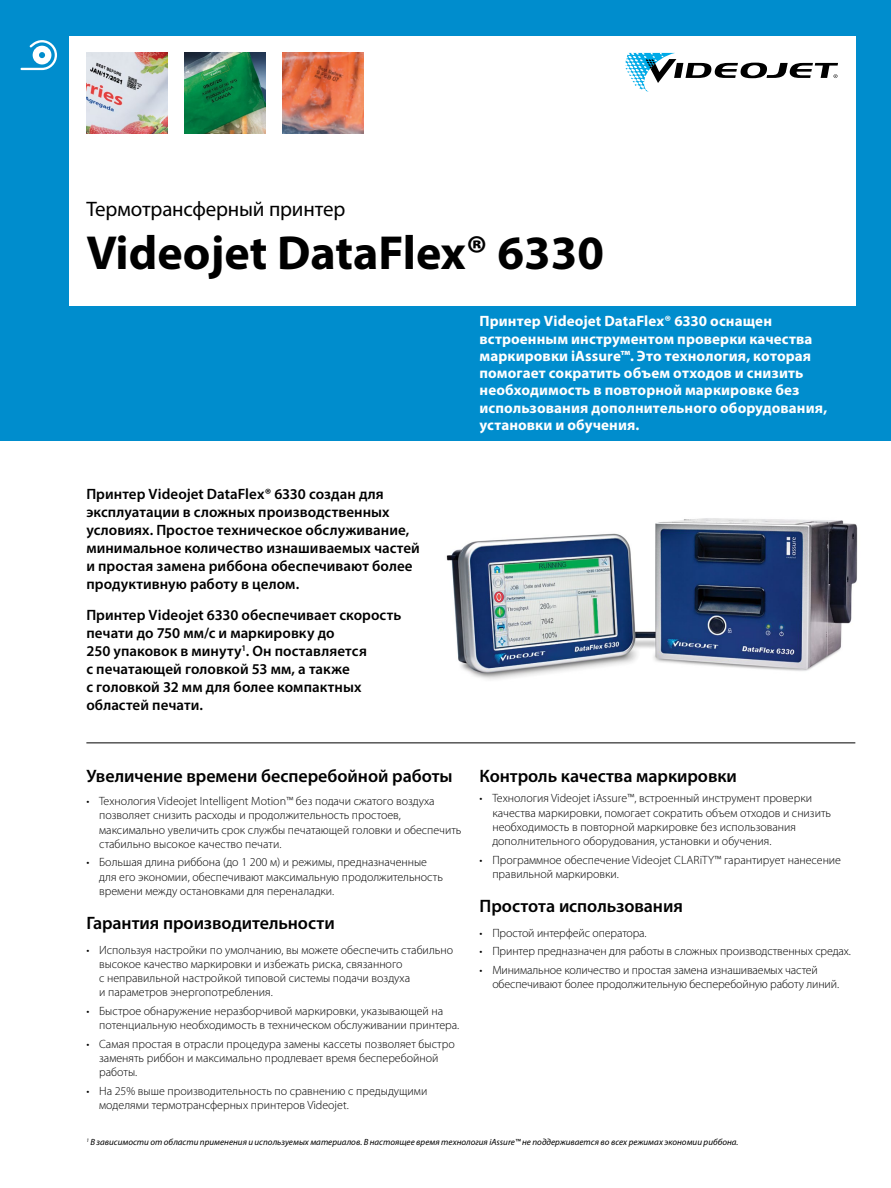
<style>
.page{position:relative;width:891px;height:1188px;background:#fff}
.page>*{position:absolute;margin:0;border:0;box-sizing:border-box;transform-origin:0 0}
.t1{font:700 48px "Myriad Pro";color:#000}
.t2{font:21px "Myriad Pro";letter-spacing:-.01em;color:#000}
.t3{font:600 18px "Myriad Pro";letter-spacing:-.005em;color:#000}
.t4{font:600 15px/18px "Myriad Pro";letter-spacing:.005em;color:#000}
.t5{font:700 15px/17.2px "Myriad Pro";letter-spacing:.01em;color:#fff}
.t6{font:300 12px/14.2px "Myriad Pro";color:#000}
.t7{font:italic 9px "Myriad Pro";color:#000}
</style>
<div class="page">
<div style="left:0;top:0;width:891px;height:441px;background:#008dcd"></div>
<div style="left:69px;top:36px;width:786px;height:270px;background:#fff"></div>
<svg style="left:21px;top:40px;width:36px;height:30px"></svg>
<svg style="left:625px;top:53px;width:213px;height:39px"></svg>
<img style="left:446px;top:518px;width:412px;height:162px">
<img style="left:283px;top:53px;width:81px;height:81px">
<img style="left:86px;top:53px;width:81px;height:81px">
<img style="left:185px;top:53px;width:81px;height:81px">
<hr style="left:86px;top:742px;width:769px;height:1px;background:#000">
<h2 class="t2" style="left:86px;top:196px;width:260px">Термотрансферный принтер</h2>
<h1 class="t1" style="left:86px;top:221px;width:519px">Videojet DataFlex® 6330</h1>
<p class="t5" style="left:480px;top:312px;width:349px">Принтер Videojet DataFlex® 6330 оснащен встроенным инструментом проверки качества маркировки iAssure™. Это технология, которая помогает сократить объем отходов и снизить необходимость в повторной маркировке без использования дополнительного оборудования, установки и обучения.</p>
<p class="t4" style="left:86px;top:485px;width:335px">Принтер Videojet DataFlex® 6330 создан для эксплуатации в сложных производственных условиях. Простое техническое обслуживание, минимальное количество изнашиваемых частей и простая замена риббона обеспечивают более продуктивную работу в целом.</p>
<p class="t4" style="left:86px;top:606px;width:316px">Принтер Videojet 6330 обеспечивает скорость печати до 750 мм/с и маркировку до<br>250 упаковок в минуту<sup>1</sup>. Он поставляется<br>с печатающей головкой 53 мм, а также<br>с головкой 32 мм для более компактных областей печати.</p>
<h3 class="t3" style="left:86px;top:764px;width:368px">Увеличение времени бесперебойной работы</h3>
<p class="t6" style="left:99px;top:794px;width:364px;text-indent:-13px">• Технология Videojet Intelligent Motion™ без подачи сжатого воздуха позволяет снизить расходы и продолжительность простоев, максимально увеличить срок службы печатающей головки и обеспечить стабильно высокое качество печати.</p>
<p class="t6" style="left:99px;top:855px;width:345px;text-indent:-13px">• Большая длина риббона (до 1 200 м) и режимы, предназначенные для его экономии, обеспечивают максимальную продолжительность времени между остановками для переналадки.</p>
<h3 class="t3" style="left:86px;top:911px;width:250px">Гарантия производительности</h3>
<p class="t6" style="left:99px;top:943px;width:355px;text-indent:-13px">• Используя настройки по умолчанию, вы можете обеспечить стабильно высокое качество маркировки и избежать риска, связанного<br>с неправильной настройкой типовой системы подачи воздуха<br>и параметров энергопотребления.</p>
<p class="t6" style="left:99px;top:1004px;width:362px;text-indent:-13px">• Быстрое обнаружение неразборчивой маркировки, указывающей на потенциальную необходимость в техническом обслуживании принтера.</p>
<p class="t6" style="left:99px;top:1037px;width:357px;text-indent:-13px">• Самая простая в отрасли процедура замены кассеты позволяет быстро заменять риббон и максимально продлевает время бесперебойной работы.</p>
<p class="t6" style="left:99px;top:1084px;width:330px;text-indent:-13px">• На 25% выше производительность по сравнению с предыдущими моделями термотрансферных принтеров Videojet.</p>
<h3 class="t3" style="left:480px;top:764px;width:259px">Контроль качества маркировки</h3>
<p class="t6" style="left:492px;top:791px;width:340px;text-indent:-13px">• Технология Videojet iAssure™, встроенный инструмент проверки качества маркировки, помогает сократить объем отходов и снизить необходимость в повторной маркировке без использования дополнительного оборудования, установки и обучения.</p>
<p class="t6" style="left:492px;top:853px;width:350px;text-indent:-13px">• Программное обеспечение Videojet CLARiTY™ гарантирует нанесение правильной маркировки.</p>
<h3 class="t3" style="left:480px;top:894px;width:205px">Простота использования</h3>
<p class="t6" style="left:480px;top:926px;width:169px">• Простой интерфейс оператора.</p>
<p class="t6" style="left:480px;top:944px;width:373px">• Принтер предназначен для работы в сложных производственных средах.</p>
<p class="t6" style="left:492px;top:963px;width:348px;text-indent:-13px">• Минимальное количество и простая замена изнашиваемых частей обеспечивают более продолжительную бесперебойную работу линий.</p>
<p class="t7" style="left:86px;top:1137px;width:654px"><sup>1</sup> В зависимости от области применения и используемых материалов. В настоящее время технология iAssure™ не поддерживается во всех режимах экономии риббона.</p>
</div>
